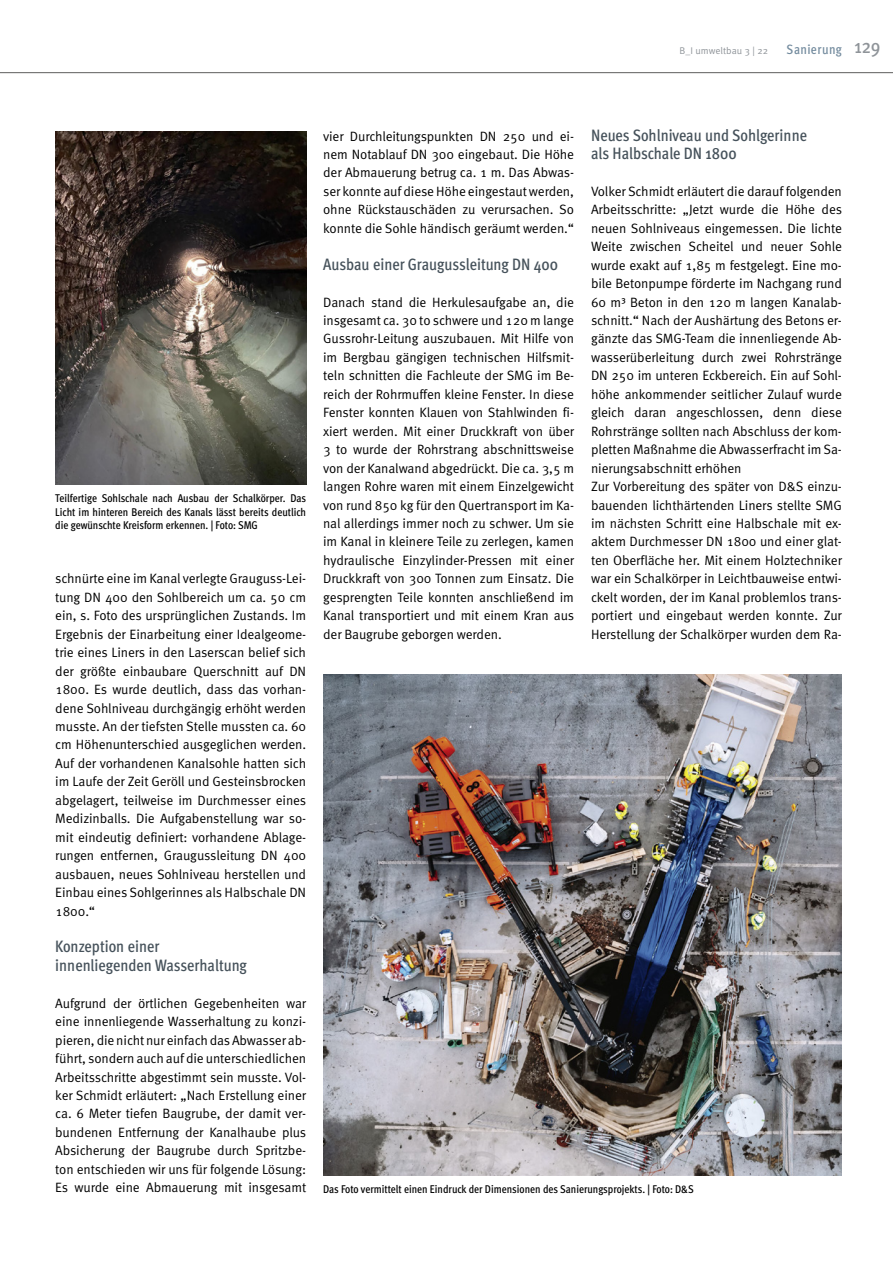
<style>
.page{position:relative;width:893px;height:1263px;background:#fff}
.page>*{position:absolute;margin:0;border:0;box-sizing:border-box;transform-origin:0 0}
.t1{font:500 condensed 16.5px/18.5px "Meta OT";color:#46525b}
.t2{font:13.5px/18.5px "Meta OT";letter-spacing:-.01em;color:#000;text-align:justify}
.t3{font:500 condensed 13.5px "Meta OT";letter-spacing:.025em;color:#738b9e}
.t4{font:500 condensed 11.25px/13.8px "Meta OT";color:#000;text-align:justify}
.t5{font:9.75px "Meta OT";color:#8f9499}
.s1{font-size:19.5px;color:#8f9499}
</style>
<div class="page">
<hr style="left:0;top:72px;width:893px;height:1px;background:#5e5e5d">
<img style="left:55px;top:132px;width:251px;height:353px">
<img style="left:323px;top:674px;width:519px;height:501px">
<p class="t5" style="left:679px;top:44px;width:90px">B_I umweltbau 3 | 22</p>
<p class="t3" style="left:787px;top:40px;width:95px">Sanierung <span class="s1">129</span></p>
<p class="t4" style="left:55px;top:490px;width:252px">Teilfertige Sohlschale nach Ausbau der Schalkörper. Das Licht im hinteren Bereich des Kanals lässt bereits deutlich die gewünschte Kreisform erkennen. | Foto: SMG</p>
<p class="t2" style="left:55px;top:570px;width:252px">schnürte eine im Kanal verlegte Grauguss-Lei&shy;tung DN 400 den Sohlbereich um ca. 50 cm ein, s. Foto des ursprünglichen Zustands. Im Ergebnis der Einarbeitung einer Idealgeome&shy;trie eines Liners in den Laserscan belief sich der größte einbaubare Querschnitt auf DN 1800. Es wurde deutlich, dass das vorhan&shy;dene Sohlniveau durchgängig erhöht werden musste. An der tiefsten Stelle mussten ca. 60 cm Höhenunterschied ausgeglichen werden.<br>Auf der vorhandenen Kanalsohle hatten sich im Laufe der Zeit Geröll und Gesteinsbrocken abgelagert, teilweise im Durchmesser eines Medizinballs. Die Aufgabenstellung war so&shy;mit eindeutig definiert: vorhandene Ablage&shy;rungen entfernen, Graugussleitung DN 400 ausbauen, neues Sohlniveau herstellen und Einbau eines Sohlgerinnes als Halbschale DN 1800.“</p>
<p class="t1" style="left:55px;top:937px;width:193px">Konzeption einer innenliegenden Wasserhaltung</p>
<p class="t2" style="left:55px;top:994px;width:253px">Aufgrund der örtlichen Gegebenheiten war eine innenliegende Wasserhaltung zu konzi&shy;pieren, die nicht nur einfach das Abwasser ab&shy;führt, sondern auch auf die unterschiedlichen Arbeitsschritte abgestimmt sein musste. Vol&shy;ker Schmidt erläutert: „Nach Erstellung einer ca. 6 Meter tiefen Baugrube, der damit ver&shy;bundenen Entfernung der Kanalhaube plus Absicherung der Baugrube durch Spritzbe&shy;ton entschieden wir uns für folgende Lösung:<br>Es wurde eine Abmauerung mit insgesamt</p>
<p class="t2" style="left:323px;top:127px;width:252px">vier Durchleitungspunkten DN 250 und ei&shy;nem Notablauf DN 300 eingebaut. Die Höhe der Abmauerung betrug ca. 1 m. Das Abwas&shy;ser konnte auf diese Höhe eingestaut werden, ohne Rückstauschäden zu verursachen. So konnte die Sohle händisch geräumt werden.“</p>
<p class="t1" style="left:323px;top:254px;width:236px">Ausbau einer Graugussleitung DN 400</p>
<p class="t2" style="left:323px;top:293px;width:253px">Danach stand die Herkulesaufgabe an, die insgesamt ca. 30 to schwere und 120 m lange Gussrohr-Leitung auszubauen. Mit Hilfe von im Bergbau gängigen technischen Hilfsmit&shy;teln schnitten die Fachleute der SMG im Be&shy;reich der Rohrmuffen kleine Fenster. In diese Fenster konnten Klauen von Stahlwinden fi&shy;xiert werden. Mit einer Druckkraft von über 3 to wurde der Rohrstrang abschnittsweise von der Kanalwand abgedrückt. Die ca. 3,5 m langen Rohre waren mit einem Einzelgewicht von rund 850 kg für den Quertransport im Ka&shy;nal allerdings immer noch zu schwer. Um sie im Kanal in kleinere Teile zu zerlegen, kamen hydraulische Einzylinder-Pressen mit einer Druckkraft von 300 Tonnen zum Einsatz. Die gesprengten Teile konnten anschließend im Kanal transportiert und mit einem Kran aus der Baugrube geborgen werden.</p>
<p class="t1" style="left:591px;top:125px;width:217px">Neues Sohlniveau und Sohlgerinne als Halbschale DN 1800</p>
<p class="t2" style="left:591px;top:182px;width:253px;text-align:left">Volker Schmidt erläutert die darauf folgenden Arbeitsschritte: „Jetzt wurde die Höhe des neuen Sohlniveaus eingemessen. Die lichte Weite zwischen Scheitel und neuer Sohle wurde exakt auf 1,85 m festgelegt. Eine mo&shy;bile Betonpumpe förderte im Nachgang rund 60 m³ Beton in den 120 m langen Kanalab&shy;schnitt.“ Nach der Aushärtung des Betons er&shy;gänzte das SMG-Team die innenliegende Ab&shy;wasserüberleitung durch zwei Rohrstränge DN 250 im unteren Eckbereich. Ein auf Sohl&shy;höhe ankommender seitlicher Zulauf wurde gleich daran angeschlossen, denn diese Rohrstränge sollten nach Abschluss der kom&shy;pletten Maßnahme die Abwasserfracht im Sa&shy;nierungsabschnitt erhöhen<br>Zur Vorbereitung des später von D&amp;S einzu&shy;bauenden lichthärtenden Liners stellte SMG im nächsten Schritt eine Halbschale mit ex&shy;aktem Durchmesser DN 1800 und einer glat&shy;ten Oberfläche her. Mit einem Holztechniker war ein Schalkörper in Leichtbauweise entwi&shy;ckelt worden, der im Kanal problemlos trans&shy;portiert und eingebaut werden konnte. Zur Herstellung der Schalkörper wurden dem Ra-</p>
<p class="t4" style="left:323px;top:1181px;width:372px">Das Foto vermittelt einen Eindruck der Dimensionen des Sanierungsprojekts. | Foto: D&amp;S</p>
</div>
